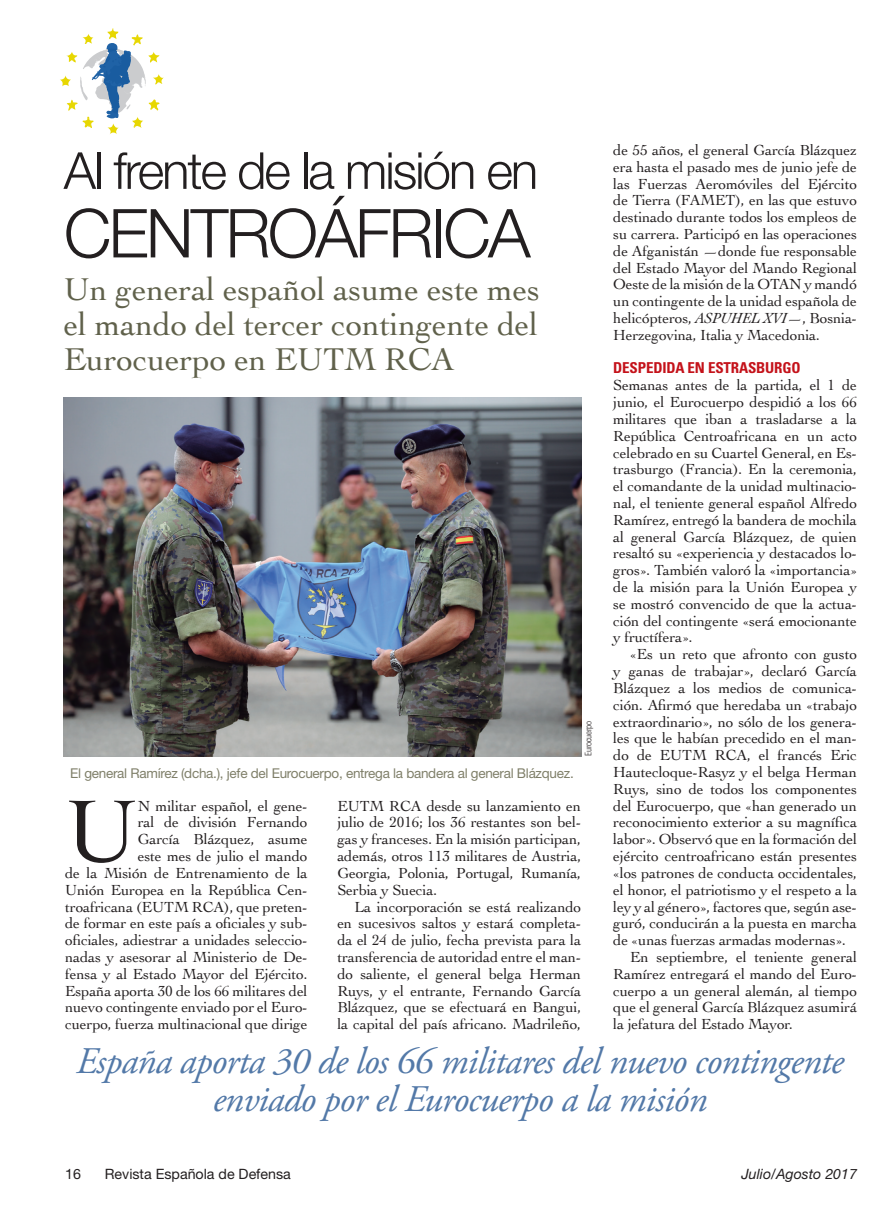
<style>
.page{position:relative;width:893px;height:1217px;background:#fff}
.page>*{position:absolute;margin:0;border:0;box-sizing:border-box;transform-origin:0 0}
.Texto_general{font:92.4px "Cochin";color:#231f20}
.Título_B{font:300 67.5px "Helvetica Neue";letter-spacing:-.04em;color:#231f20}
.Título_B-2{font:300 51px "Helvetica Neue";letter-spacing:-.04em;color:#231f20}
.Sumarioaviación{font:italic 37.5px/37.5px "Adobe Garamond Pro";letter-spacing:-.02em;color:#5379a8;text-align:center}
.Entradilla{font:33px/34.5px "Cochin";letter-spacing:-.005em;color:#60614b;text-align:justify}
.Texto_general-2{font:15.3px/16.8px "Cochin";letter-spacing:-.01em;color:#231f20;text-align:justify}
.Ladillo{font:700 condensed 15px "Univers";letter-spacing:-.01em;color:#c4121a}
.t1{font:14.25px "Helvetica Neue";color:#231f20}
.t2{font:italic 14.25px "Helvetica Neue";color:#231f20}
.Pie_de_foto{font:13.5px "Helvetica Neue";letter-spacing:-.02em;color:#7f7f69}
.Crédito_foto{font:300 condensed 9px "Univers";letter-spacing:-.02em;color:#231f20}
.s1{font-style:italic}
</style>
<div class="page">
<img style="left:64px;top:398px;width:517px;height:358px">
<svg style="left:60px;top:28px;width:104px;height:106px"></svg>
<p class="Título_B-2" style="left:64px;top:139px;width:476px">Al frente de la misión en</p>
<p class="Título_B" style="left:64px;top:192px;width:468px">CENTROÁFRICA</p>
<p class="Entradilla" style="left:64px;top:271px;width:478px">Un general español asume este mes el mando del tercer contingente del Eurocuerpo en EUTM RCA</p>
<p class="Crédito_foto" style="left:583px;top:756px;width:36px;rotate:-90deg">Eurocuerpo</p>
<p class="Pie_de_foto" style="left:70px;top:765px;width:505px">El general Ramírez (dcha.), jefe del Eurocuerpo, entrega la bandera al general Blázquez.</p>
<p class="Texto_general-2" style="left:337px;top:796px;width:245px">EUTM RCA desde su lanzamiento en julio de 2016; los 36 restantes son bel&shy;gas y franceses. En la misión participan, además, otros 113 militares de Austria, Georgia, Polonia, Portugal, Rumanía, Serbia y Suecia.</p>
<p class="Texto_general-2" style="left:337px;top:897px;width:245px;text-indent:17px">La incorporación se está realizando en sucesivos saltos y estará completa&shy;da el 24 de julio, fecha prevista para la transferencia de autoridad entre el man&shy;do saliente, el general belga Herman Ruys, y el entrante, Fernando García Blázquez, que se efectuará en Bangui, la capital del país africano. Madrileño,</p>
<p class="Texto_general-2" style="left:65px;top:796px;width:244px;text-align:right">N militar español, el gene-<br>ral de división Fernando<br>García Blázquez, asume<br>este mes de julio el mando<br>de la Misión de Entrenamiento de la Unión Europea en la República Cen&shy;troafricana (EUTM RCA), que preten&shy;de formar en este país a oficiales y sub&shy;oficiales, adiestrar a unidades seleccio&shy;nadas y asesorar al Ministerio de De&shy;fensa y al Estado Mayor del Ejército.<br>España aporta 30 de los 66 militares del nuevo contingente enviado por el Euro&shy;cuerpo, fuerza multinacional que dirige</p>
<p class="Texto_general" style="left:65px;top:768px;width:75px">U</p>
<p class="Texto_general-2" style="left:613px;top:141px;width:245px">de 55 años, el general García Blázquez era hasta el pasado mes de junio jefe de las Fuerzas Aeromóviles del Ejército de Tierra (FAMET), en las que estuvo destinado durante todos los empleos de su carrera. Participó en las operaciones de Afganistán —donde fue responsable del Estado Mayor del Mando Regional Oeste de la misión de la OTAN y mandó un contingente de la unidad española de helicópteros, <span class="s1">ASPUHEL XVI</span>—, Bosnia-Herzegovina, Italia y Macedonia.</p>
<p class="Ladillo" style="left:613px;top:359px;width:189px">DESPEDIDA EN ESTRASBURGO</p>
<p class="Texto_general-2" style="left:613px;top:376px;width:245px">Semanas antes de la partida, el 1 de junio, el Eurocuerpo despidió a los 66 militares que iban a trasladarse a la República Centroafricana en un acto celebrado en su Cuartel General, en Es&shy;trasburgo (Francia). En la ceremonia, el comandante de la unidad multinacio&shy;nal, el teniente general español Alfredo Ramírez, entregó la bandera de mochila al general García Blázquez, de quien resaltó su «experiencia y destacados lo&shy;gros». También valoró la «importancia» de la misión para la Unión Europea y se mostró convencido de que la actua&shy;ción del contingente «será emocionante y fructífera».</p>
<p class="Texto_general-2" style="left:613px;top:645px;width:245px;text-indent:17px">«Es un reto que afronto con gusto y ganas de trabajar», declaró García Blázquez a los medios de comunica&shy;ción. Afirmó que heredaba un «trabajo extraordinario», no sólo de los genera&shy;les que le habían precedido en el man&shy;do de EUTM RCA, el francés Eric Hautecloque-Rasyz y el belga Herman Ruys, sino de todos los componentes del Eurocuerpo, que «han generado un reconocimiento exterior a su magnífica labor». Observó que en la formación del ejército centroafricano están presentes «los patrones de conducta occidentales, el honor, el patriotismo y el respeto a la ley y al género», factores que, según ase&shy;guró, conducirán a la puesta en marcha de «unas fuerzas armadas modernas».</p>
<p class="Texto_general-2" style="left:613px;top:947px;width:245px;text-indent:17px">En septiembre, el teniente general Ramírez entregará el mando del Euro&shy;cuerpo a un general alemán, al tiempo que el general García Blázquez asumirá la jefatura del Estado Mayor.</p>
<p class="Sumarioaviación" style="left:76px;top:1043px;width:769px">España aporta 30 de los 66 militares del nuevo contingente enviado por el Eurocuerpo a la misión</p>
<p class="t1" style="left:65px;top:1164px;width:17px">16</p>
<p class="t1" style="left:105px;top:1164px;width:188px">Revista Española de Defensa</p>
<p class="t2" style="left:741px;top:1164px;width:117px">Julio/Agosto 2017</p>
</div>
